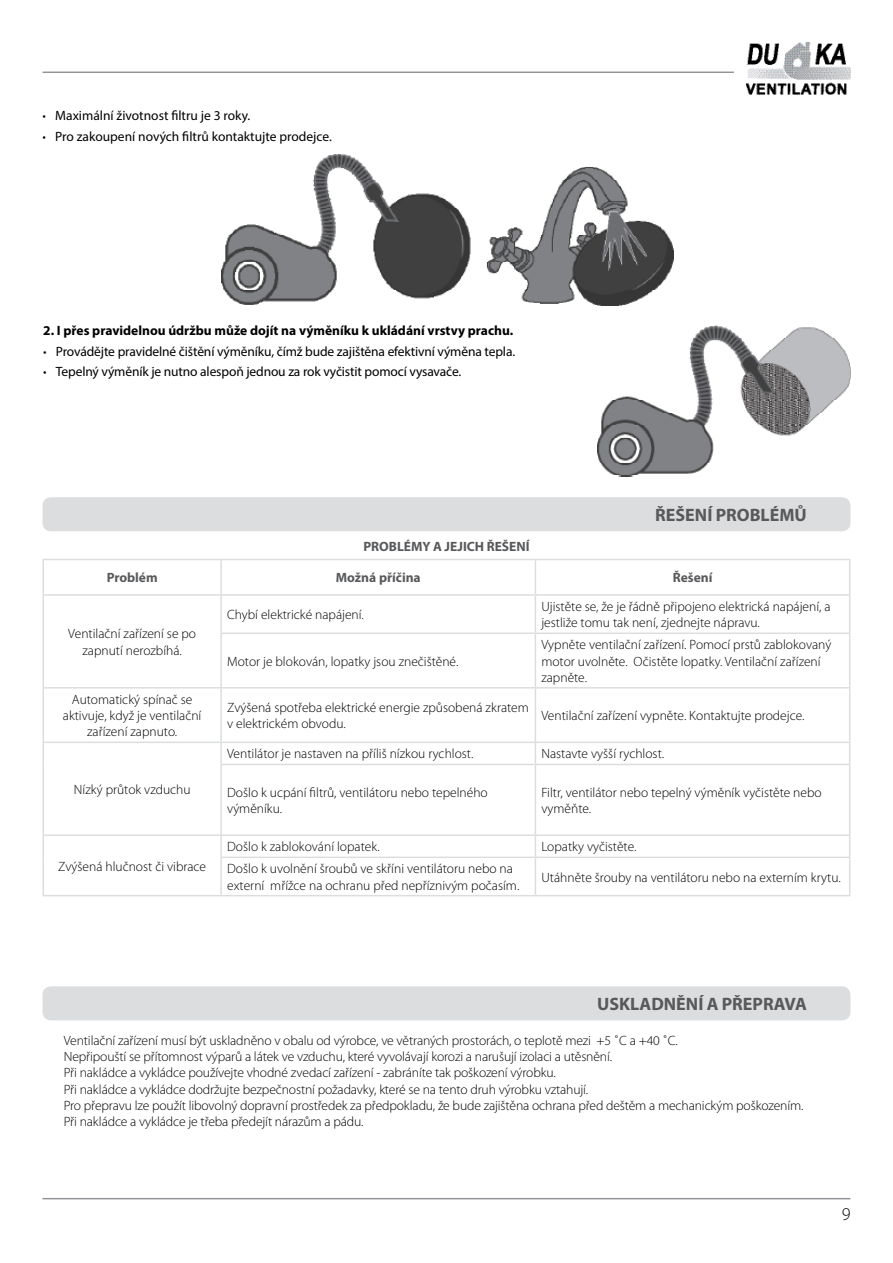
<style>
.page{position:relative;width:893px;height:1263px;background:#fff}
.page>*{position:absolute;margin:0;border:0;box-sizing:border-box;transform-origin:0 0}
.t1{font:700 18px "Myriad Pro";color:#58595b}
.t2{font:300 18px "Myriad Pro";color:#000}
.t3{font:300 13.5px/16.2px "Myriad Pro";color:#000}
.t4{font:13.5px/20.4px "Myriad Pro";letter-spacing:-.01em;color:#000}
.t5{font:700 13.5px "Myriad Pro";color:#58595b}
.s1{font-weight:700}
</style>
<div class="page">
<hr style="left:43px;top:1198px;width:807px;height:1px;background:#939598">
<hr style="left:43px;top:72px;width:691px;height:1px;background:#939598">
<img style="left:747px;top:43px;width:103px;height:51px">
<img style="left:222px;top:154px;width:451px;height:151px">
<img style="left:597px;top:326px;width:253px;height:150px">
<hr style="left:43px;top:559px;width:178px;height:1px;background:#dcddde">
<hr style="left:43px;top:560px;width:1px;height:34px;background:#dcddde">
<hr style="left:221px;top:559px;width:314px;height:1px;background:#dcddde">
<hr style="left:220px;top:560px;width:2px;height:34px;background:#dcddde">
<hr style="left:535px;top:559px;width:315px;height:1px;background:#dcddde">
<hr style="left:535px;top:560px;width:1px;height:34px;background:#dcddde">
<hr style="left:849px;top:560px;width:1px;height:34px;background:#dcddde">
<hr style="left:43px;top:594px;width:178px;height:2px;background:#dcddde">
<hr style="left:43px;top:596px;width:1px;height:37px;background:#dcddde">
<hr style="left:43px;top:633px;width:1px;height:54px;background:#dcddde">
<hr style="left:221px;top:594px;width:314px;height:2px;background:#dcddde">
<hr style="left:220px;top:596px;width:2px;height:36px;background:#dcddde">
<hr style="left:535px;top:594px;width:315px;height:2px;background:#dcddde">
<hr style="left:535px;top:596px;width:1px;height:36px;background:#dcddde">
<hr style="left:849px;top:596px;width:1px;height:36px;background:#dcddde">
<hr style="left:220px;top:632px;width:315px;height:2px;background:#dcddde">
<hr style="left:220px;top:634px;width:2px;height:53px;background:#dcddde">
<hr style="left:535px;top:632px;width:315px;height:2px;background:#dcddde">
<hr style="left:535px;top:634px;width:1px;height:53px;background:#dcddde">
<hr style="left:849px;top:634px;width:1px;height:53px;background:#dcddde">
<hr style="left:43px;top:687px;width:178px;height:1px;background:#dcddde">
<hr style="left:43px;top:688px;width:1px;height:54px;background:#dcddde">
<hr style="left:221px;top:687px;width:314px;height:1px;background:#dcddde">
<hr style="left:220px;top:688px;width:2px;height:54px;background:#dcddde">
<hr style="left:535px;top:687px;width:315px;height:1px;background:#dcddde">
<hr style="left:535px;top:688px;width:1px;height:54px;background:#dcddde">
<hr style="left:849px;top:688px;width:1px;height:54px;background:#dcddde">
<hr style="left:43px;top:742px;width:178px;height:1px;background:#dcddde">
<svg style="left:43px;top:743px;width:1px;height:21px"></svg>
<hr style="left:43px;top:764px;width:1px;height:70px;background:#dcddde">
<hr style="left:221px;top:742px;width:314px;height:1px;background:#dcddde">
<hr style="left:220px;top:743px;width:2px;height:21px;background:#dcddde">
<hr style="left:535px;top:742px;width:315px;height:1px;background:#dcddde">
<svg style="left:535px;top:743px;width:1px;height:21px"></svg>
<svg style="left:849px;top:743px;width:1px;height:21px"></svg>
<hr style="left:220px;top:764px;width:315px;height:1px;background:#dcddde">
<hr style="left:220px;top:765px;width:2px;height:69px;background:#dcddde">
<hr style="left:535px;top:764px;width:315px;height:1px;background:#dcddde">
<hr style="left:535px;top:765px;width:1px;height:69px;background:#dcddde">
<hr style="left:849px;top:765px;width:1px;height:69px;background:#dcddde">
<hr style="left:43px;top:834px;width:178px;height:2px;background:#dcddde">
<svg style="left:43px;top:836px;width:1px;height:21px"></svg>
<hr style="left:43px;top:857px;width:1px;height:38px;background:#dcddde">
<hr style="left:43px;top:895px;width:178px;height:1px;background:#dcddde">
<hr style="left:221px;top:834px;width:314px;height:2px;background:#dcddde">
<hr style="left:220px;top:836px;width:2px;height:20px;background:#dcddde">
<hr style="left:535px;top:834px;width:315px;height:2px;background:#dcddde">
<svg style="left:535px;top:836px;width:1px;height:20px"></svg>
<svg style="left:849px;top:836px;width:1px;height:20px"></svg>
<hr style="left:220px;top:856px;width:315px;height:2px;background:#dcddde">
<hr style="left:220px;top:858px;width:2px;height:37px;background:#dcddde">
<hr style="left:535px;top:856px;width:315px;height:2px;background:#dcddde">
<hr style="left:535px;top:858px;width:1px;height:37px;background:#dcddde">
<hr style="left:849px;top:858px;width:1px;height:37px;background:#dcddde">
<hr style="left:221px;top:895px;width:314px;height:1px;background:#dcddde">
<hr style="left:535px;top:895px;width:315px;height:1px;background:#dcddde">
<div style="left:43px;top:497px;width:807px;height:34px;background:#dcddde;border-radius:9px"></div>
<div style="left:43px;top:986px;width:807px;height:34px;background:#dcddde;border-radius:9px"></div>
<p class="t4" style="left:43px;top:105px;width:291px"><span class="s1">·</span> Maximální životnost filtru je 3 roky.<br><span class="s1">·</span> Pro zakoupení nových filtrů kontaktujte prodejce.</p>
<p class="t4" style="left:43px;top:320px;width:473px"><span class="s1">2. I přes pravidelnou údržbu může dojít na výměníku k ukládání vrstvy prachu. ·</span> Provádějte pravidelné čištění výměníku, čímž bude zajištěna efektivní výměna tepla. <span class="s1">·</span> Tepelný výměník je nutno alespoň jednou za rok vyčistit pomocí vysavače.</p>
<p class="t5" style="left:363px;top:538px;width:168px">PROBLÉMY A JEJICH ŘEŠENÍ</p>
<h1 class="t1" style="left:655px;top:503px;width:153px">ŘEŠENÍ PROBLÉMŮ</h1>
<p class="t5" style="left:107px;top:569px;width:53px">Problém</p>
<p class="t5" style="left:336px;top:569px;width:86px">Možná příčina</p>
<p class="t5" style="left:673px;top:569px;width:41px">Řešení</p>
<p class="t3" style="left:68px;top:626px;width:129px;text-align:center">Ventilační zařízení se po zapnutí nerozbíhá.</p>
<p class="t3" style="left:227px;top:607px;width:138px">Chybí elektrické napájení.</p>
<p class="t3" style="left:541px;top:599px;width:291px">Ujistěte se, že je řádně připojeno elektrická napájení, a jestliže tomu tak není, zjednejte nápravu.</p>
<p class="t3" style="left:227px;top:653px;width:233px">Motor je blokován, lopatky jsou znečištěné.</p>
<p class="t3" style="left:541px;top:637px;width:291px">Vypněte ventilační zařízení. Pomocí prstů zablokovaný motor uvolněte. Očistěte lopatky. Ventilační zařízení zapněte.</p>
<p class="t3" style="left:63px;top:691px;width:140px;text-align:center">Automatický spínač se aktivuje, když je ventilační zařízení zapnuto.</p>
<p class="t3" style="left:227px;top:700px;width:303px">Zvýšená spotřeba elektrické energie způsobená zkratem v elektrickém obvodu.</p>
<p class="t3" style="left:541px;top:708px;width:265px">Ventilační zařízení vypněte. Kontaktujte prodejce.</p>
<p class="t3" style="left:74px;top:781px;width:118px">Nízký průtok vzduchu</p>
<p class="t3" style="left:58px;top:858px;width:149px">Zvýšená hlučnost či vibrace</p>
<p class="t3" style="left:227px;top:746px;width:248px">Ventilátor je nastaven na příliš nízkou rychlost.</p>
<p class="t3" style="left:541px;top:746px;width:124px">Nastavte vyšší rychlost.</p>
<p class="t3" style="left:227px;top:784px;width:262px">Došlo k ucpání filtrů, ventilátoru nebo tepelného výměníku.</p>
<p class="t3" style="left:541px;top:784px;width:282px">Filtr, ventilátor nebo tepelný výměník vyčistěte nebo vyměňte.</p>
<p class="t3" style="left:227px;top:839px;width:154px">Došlo k zablokování lopatek.</p>
<p class="t3" style="left:541px;top:839px;width:97px">Lopatky vyčistěte.</p>
<p class="t3" style="left:227px;top:861px;width:294px">Došlo k uvolnění šroubů ve skříni ventilátoru nebo na externí mřížce na ochranu před nepříznivým počasím.</p>
<p class="t3" style="left:541px;top:869px;width:301px">Utáhněte šrouby na ventilátoru nebo na externím krytu.</p>
<h1 class="t1" style="left:597px;top:992px;width:211px">USKLADNĚNÍ A PŘEPRAVA</h1>
<p class="t3" style="left:64px;top:1032px;width:741px">Ventilační zařízení musí být uskladněno v obalu od výrobce, ve větraných prostorách, o teplotě mezi +5 ˚С a +40 ˚С.<br>Nepřipouští se přítomnost výparů a látek ve vzduchu, které vyvolávají korozi a narušují izolaci a utěsnění.<br>Při nakládce a vykládce používejte vhodné zvedací zařízení - zabráníte tak poškození výrobku.<br>Při nakládce a vykládce dodržujte bezpečnostní požadavky, které se na tento druh výrobku vztahují.<br>Pro přepravu lze použít libovolný dopravní prostředek za předpokladu, že bude zajištěna ochrana před deštěm a mechanickým poškozením.<br>Při nakládce a vykládce je třeba předejít nárazům a pádu.</p>
<h1 class="t2" style="left:842px;top:1204px;width:10px">9</h1>
</div>
